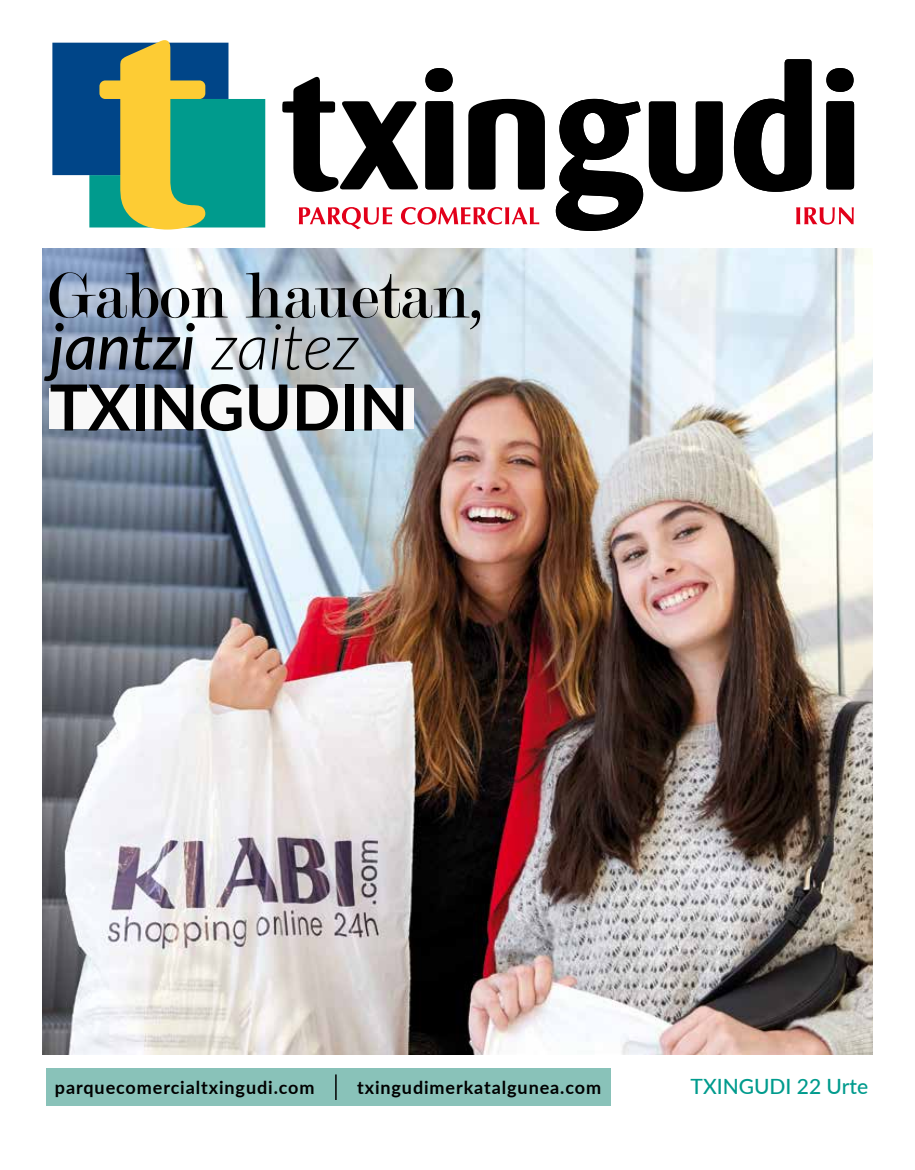
<style>
.page{position:relative;width:915px;height:1170px;background:#fff}
.page>*{position:absolute;margin:0;border:0;box-sizing:border-box;transform-origin:0 0}
.t1{font:69.15px "Modern";color:#000}
.t2{font:700 63.6px/61.1px "Lato";color:#000}
.t3{font:500 21px "Lato";color:#009b8d}
.t4{font:700 18px "Lato";letter-spacing:.05em;color:#000}
.s1{font-weight:500;font-style:italic}
.s2{font-weight:300;font-style:italic}
</style>
<div class="page">
<img style="left:43px;top:251px;width:829px;height:802px">
<div style="left:46px;top:1068px;width:564px;height:38px;background:#89c2b9"></div>
<svg style="left:335px;top:1074px;width:1px;height:25px"></svg>
<svg style="left:282px;top:77px;width:136px;height:115px"></svg>
<svg style="left:425px;top:68px;width:28px;height:121px;background:#232323"></svg>
<div style="left:425px;top:68px;width:27px;height:24px;background:#000;border-radius:50%"></div>
<svg style="left:468px;top:99px;width:76px;height:90px"></svg>
<svg style="left:555px;top:99px;width:167px;height:132px"></svg>
<svg style="left:733px;top:59px;width:78px;height:133px"></svg>
<svg style="left:826px;top:68px;width:27px;height:121px;background:#222"></svg>
<div style="left:826px;top:68px;width:27px;height:24px;background:#000;border-radius:50%"></div>
<svg style="left:299px;top:207px;width:93px;height:22px"></svg>
<svg style="left:401px;top:207px;width:138px;height:17px"></svg>
<svg style="left:52px;top:40px;width:213px;height:189px;background:#619b82"></svg>
<svg style="left:796px;top:207px;width:57px;height:17px"></svg>
<svg style="left:48px;top:280px;width:385px;height:37px;background:#c4ced9"></svg>
<svg style="left:52px;top:332px;width:245px;height:37px"></svg>
<div style="left:50px;top:388px;width:363px;height:40px;background:#f8f8f8"></div>
<h1 class="t1" style="left:48px;top:261px;width:439px">Gabon hauetan,</h1>
<h2 class="t2" style="left:50px;top:313px;width:360px"><span class="s1">jantzi</span> <span class="s2">zaitez<br></span>TXINGUDIN</h2>
<p class="t4" style="left:55px;top:1074px;width:261px">parquecomercialtxingudi.com</p>
<p class="t4" style="left:357px;top:1074px;width:245px">txingudimerkatalgunea.com</p>
<p class="t3" style="left:690px;top:1071px;width:179px">TXINGUDI 22 Urte</p>
</div>
